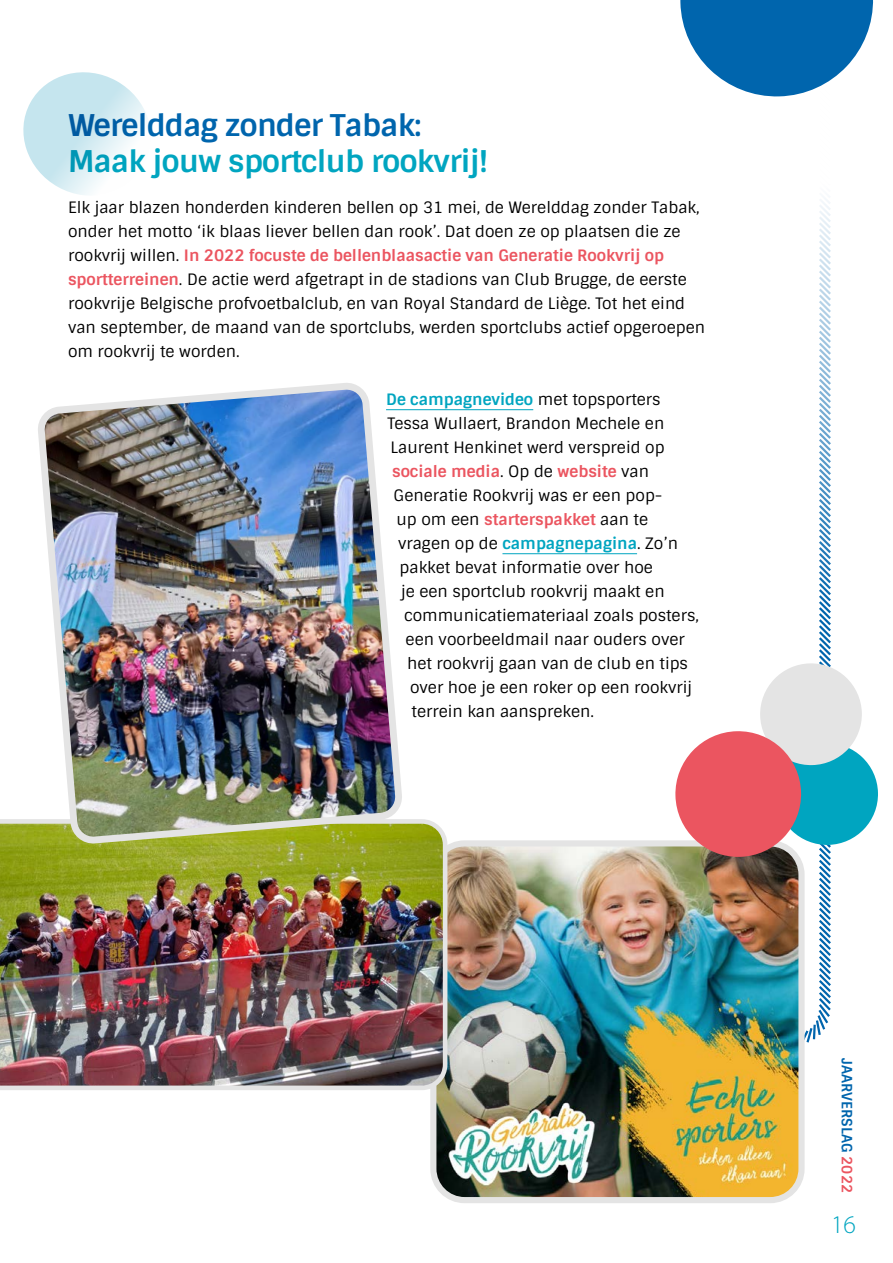
<style>
.page{position:relative;width:893px;height:1263px;background:#fff}
.page>*{position:absolute;margin:0;border:0;box-sizing:border-box;transform-origin:0 0}
.titel_2_donkerblauw{font:700 30px/36px "Sintony";letter-spacing:-.02em;color:#00a5c0}
.t1{font:300 25.5px "Myriad Pro";color:#00a5c0}
.body_1{font:15.75px/24px "Sintony";color:#000}
.body_1-2{font:700 15.75px "Sintony";color:#eb5560}
.body_1-3{font:700 15.75px "Sintony";color:#00a5c0}
.t2{font:700 14.25px "Sintony";color:#0065ad}
.s1{color:#0065ad}
.s2{font-weight:700;color:#eb5560}
.s3{font-weight:400;color:#000}
.s4{font-weight:700;color:#00a5c0}
.s5{color:#eb5560}
</style>
<div class="page">
<svg style="left:805px;top:199px;width:26px;height:844px"></svg>
<img style="left:437px;top:847px;width:361px;height:349px">
<div style="left:430px;top:840px;width:375px;height:363px;border:6px solid #e4e4e4;border-radius:31px"></div>
<hr style="left:386px;top:409px;width:147px;height:1px;background:#00a5c0">
<hr style="left:502px;top:553px;width:135px;height:1px;background:#00a5c0">
<svg style="left:23px;top:72px;width:124px;height:123px"></svg>
<svg style="left:680px;top:0;width:194px;height:97px"></svg>
<img style="left:0;top:819px;width:447px;height:271px">
<img style="left:40px;top:385px;width:359px;height:456px">
<svg style="left:675px;top:663px;width:203px;height:194px"></svg>
<p class="titel_2_donkerblauw" style="left:68px;top:108px;width:421px"><span class="s1">Werelddag zonder Tabak:<br></span>Maak jouw sportclub rookvrij!</p>
<p class="body_1" style="left:68px;top:196px;width:639px">Elk jaar blazen honderden kinderen bellen op 31 mei, de Werelddag zonder Tabak, onder het motto ‘ik blaas liever bellen dan rook’. Dat doen ze op plaatsen die ze rookvrij willen. <span class="s2">In 2022 focuste de bellenblaasactie van Generatie Rookvrij op sportterreinen</span>. De actie werd afgetrapt in de stadions van Club Brugge, de eerste rookvrije Belgische profvoetbalclub, en van Royal Standard de Liège. Tot het eind van september, de maand van de sportclubs, werden sportclubs actief opgeroepen om rookvrij te worden.</p>
<p class="body_1-3" style="left:386px;top:389px;width:276px">De campagnevideo <span class="s3">met topsporters</span></p>
<p class="body_1" style="left:388px;top:412px;width:278px">Tessa Wullaert, Brandon Mechele en</p>
<p class="body_1" style="left:391px;top:436px;width:276px">Laurent Henkinet werd verspreid op</p>
<p class="body_1-2" style="left:392px;top:461px;width:258px">sociale media<span class="s3">. Op de</span> website <span class="s3">van</span></p>
<p class="body_1" style="left:394px;top:484px;width:270px">Generatie Rookvrij was er een pop-</p>
<p class="body_1-2" style="left:397px;top:509px;width:253px"><span class="s3">up om een</span> starterspakket <span class="s3">aan te</span></p>
<p class="body_1" style="left:398px;top:532px;width:281px">vragen op de <span class="s4">campagnepagina</span>. Zo’n</p>
<p class="body_1" style="left:400px;top:556px;width:255px">pakket bevat informatie over hoe</p>
<p class="body_1" style="left:401px;top:580px;width:265px">je een sportclub rookvrij maakt en</p>
<p class="body_1" style="left:404px;top:604px;width:296px">communicatiemateriaal zoals posters,</p>
<p class="body_1" style="left:406px;top:628px;width:281px">een voorbeeldmail naar ouders over</p>
<p class="body_1" style="left:407px;top:652px;width:282px">het rookvrij gaan van de club en tips</p>
<p class="body_1" style="left:410px;top:676px;width:284px">over hoe je een roker op een rookvrij</p>
<p class="body_1" style="left:412px;top:700px;width:184px">terrein kan aanspreken.</p>
<p class="t2" style="left:856px;top:1058px;width:136px;rotate:90deg">JAARVERSLAG <span class="s5">2022</span></p>
<h2 class="t1" style="left:831px;top:1209px;width:26px">16</h2>
</div>
